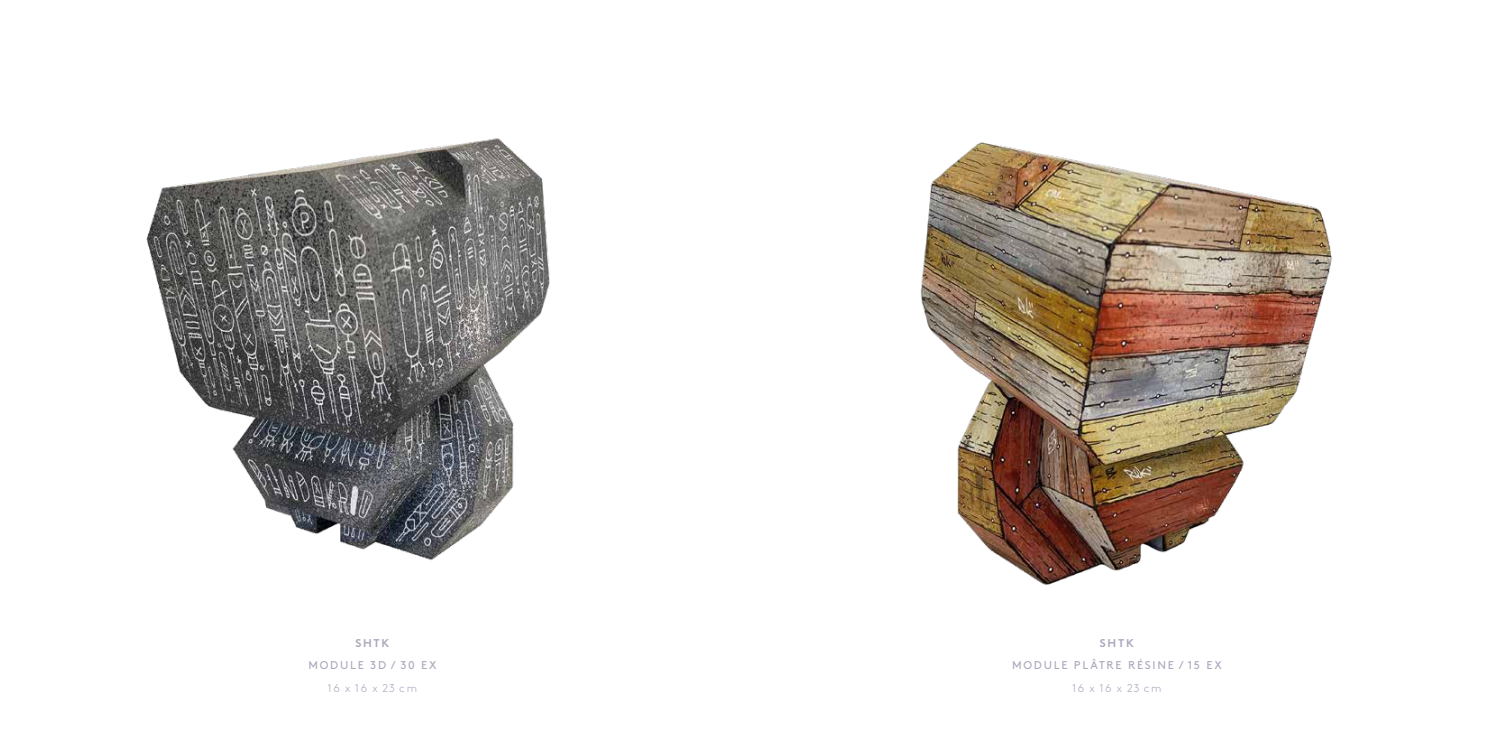
<style>
.page{position:relative;width:1489px;height:745px;background:#fff}
.page>*{position:absolute;margin:0;border:0;box-sizing:border-box;transform-origin:0 0}
.t1{font:11.25px "Brown";letter-spacing:.155em;color:#aca8bd}
.t2{font:300 11.25px "Brown";letter-spacing:.15em;color:#aca8bd}
.t3{font:700 11.25px "Brown";letter-spacing:.155em;color:#aca8bd}
</style>
<div class="page">
<img style="left:146px;top:138px;width:404px;height:423px">
<img style="left:920px;top:142px;width:412px;height:443px">
<p class="t3" style="left:355px;top:633px;width:36px">SHTK</p>
<p class="t1" style="left:308px;top:656px;width:130px">MODULE 3D / 30 EX</p>
<p class="t2" style="left:327px;top:679px;width:91px">16 x 16 x 23 cm</p>
<p class="t3" style="left:1099px;top:633px;width:36px">SHTK</p>
<p class="t1" style="left:1011px;top:656px;width:211px">MODULE PLÂTRE RÉSINE / 15 EX</p>
<p class="t2" style="left:1071px;top:679px;width:91px">16 x 16 x 23 cm</p>
</div>
